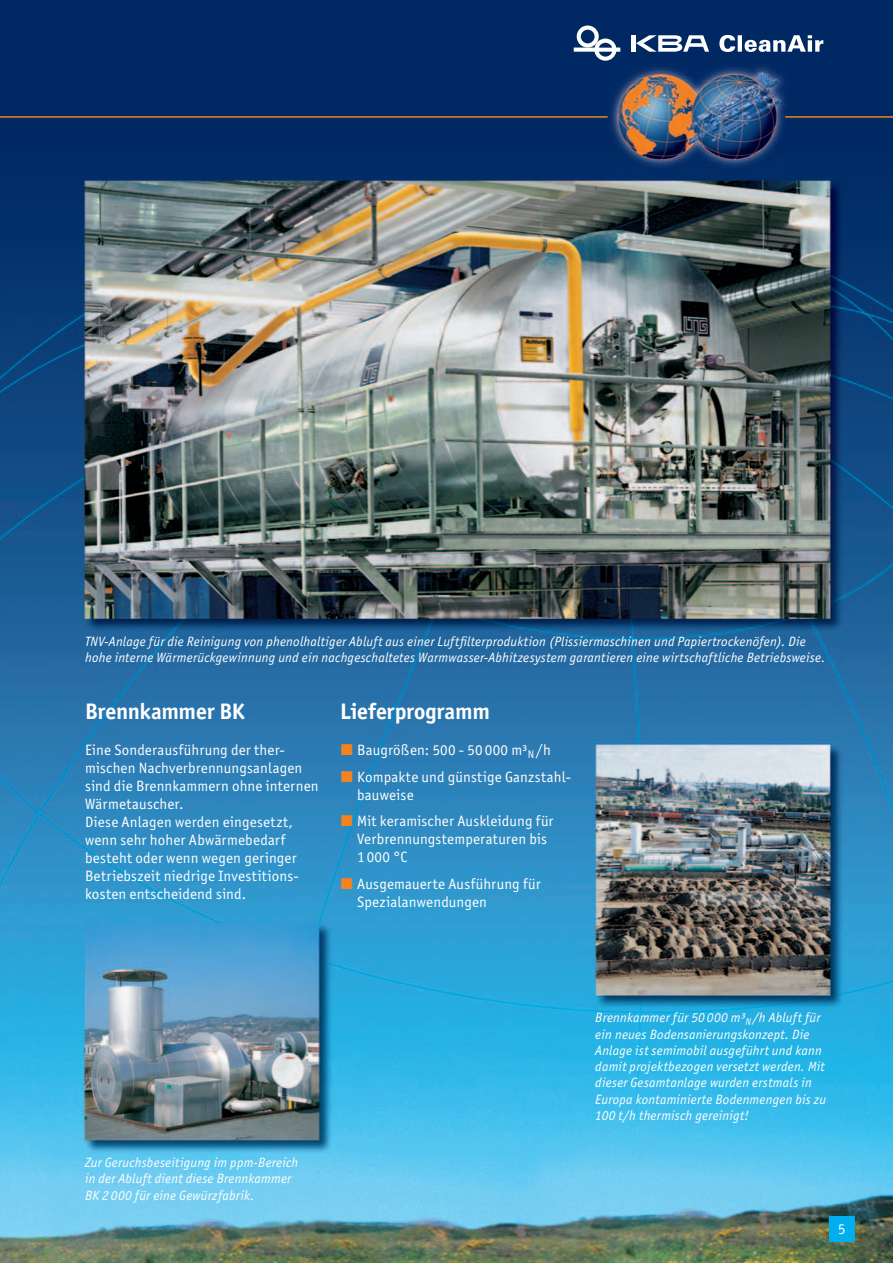
<style>
.page{position:relative;width:893px;height:1263px;background:#fff}
.page>*{position:absolute;margin:0;border:0;box-sizing:border-box;transform-origin:0 0}
.t1{font:700 22.5px "ITC Officina Sans";letter-spacing:-.01em;color:#fff}
.t2{font:15px/18px "ITC Officina Sans";letter-spacing:.015em;color:#fff}
.t3{font:italic 13.5px/16.2px "ITC Officina Sans";letter-spacing:.015em;color:#fff}
</style>
<div class="page">
<img style="left:0;top:0;width:893px;height:1263px">
<hr style="left:0;top:116px;width:608px;height:2px;background:#f58220">
<hr style="left:785px;top:116px;width:108px;height:2px;background:#f58220">
<hr style="left:632px;top:35px;width:4px;height:17px;background:#fff">
<svg style="left:636px;top:35px;width:73px;height:17px"></svg>
<svg style="left:574px;top:26px;width:46px;height:35px"></svg>
<svg style="left:719px;top:35px;width:104px;height:17px"></svg>
<div style="left:829px;top:1216px;width:26px;height:26px;background:#00aeef"></div>
<svg style="left:341px;top:744px;width:11px;height:11px"></svg>
<svg style="left:341px;top:771px;width:11px;height:11px"></svg>
<svg style="left:341px;top:815px;width:11px;height:11px"></svg>
<svg style="left:341px;top:878px;width:11px;height:11px"></svg>
<p class="t3" style="left:85px;top:634px;width:742px">TNV-Anlage für die Reinigung von phenolhaltiger Abluft aus einer Luftfilterproduktion (Plissiermaschinen und Papiertrockenöfen). Die hohe interne Wärmerückgewinnung und ein nachgeschaltetes Warmwasser-Abhitzesystem garantieren eine wirtschaftliche Betriebsweise.</p>
<h1 class="t1" style="left:85px;top:702px;width:161px">Brennkammer BK</h1>
<p class="t2" style="left:85px;top:742px;width:235px">Eine Sonderausführung der ther&shy;mischen Nachverbrennungsanlagen sind die Brennkammern ohne internen<br>Wärmetauscher.<br>Diese Anlagen werden eingesetzt, wenn sehr hoher Abwärmebedarf besteht oder wenn wegen geringer<br>Betriebszeit niedrige Investitions&shy;kosten entscheidend sind.</p>
<h1 class="t1" style="left:340px;top:702px;width:151px">Lieferprogramm</h1>
<p class="t2" style="left:357px;top:738px;width:215px;line-height:26.5px">Baugrößen: 500 - 50 000 m³<sub>N</sub> /h<br>Kompakte und günstige Ganzstahl-</p>
<p class="t2" style="left:357px;top:782px;width:198px;line-height:26.5px">bauweise<br>Mit keramischer Auskleidung für</p>
<p class="t2" style="left:357px;top:831px;width:191px">Verbrennungstemperaturen bis<br>1 000 °C</p>
<p class="t2" style="left:357px;top:875px;width:185px">Ausgemauerte Ausführung für<br>Spezialanwendungen</p>
<p class="t3" style="left:85px;top:1155px;width:215px">Zur Geruchsbeseitigung im ppm-Bereich in der Abluft dient diese Brennkammer<br>BK 2 000 für eine Gewürzfabrik.</p>
<p class="t3" style="left:595px;top:1010px;width:232px">Brennkammer für 50 000 m³<sub>N</sub> /h Abluft für ein neues Bodensanierungskonzept. Die Anlage ist semimobil ausgeführt und kann damit projektbezogen versetzt werden. Mit dieser Gesamtanlage wurden erstmals in Europa kontaminierte Bodenmengen bis zu 100 t/h thermisch gereinigt!</p>
<p class="t2" style="left:838px;top:1220px;width:9px">5</p>
</div>
